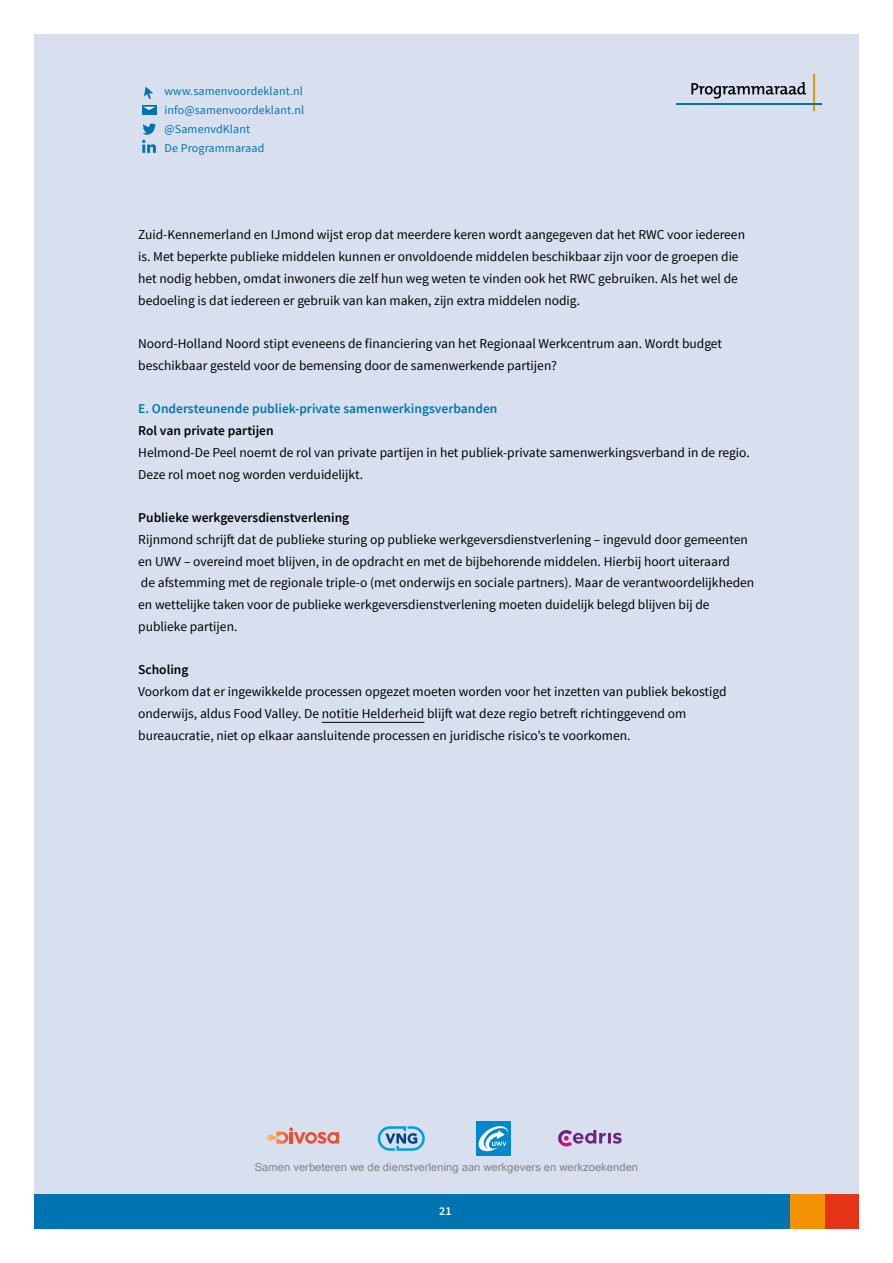
<style>
.page{position:relative;width:893px;height:1263px;background:#fff}
.page>*{position:absolute;margin:0;border:0;box-sizing:border-box;transform-origin:0 0}
.Bodytekst{font:13.5px/21.8px "Source Sans Pro";color:#000}
.Subtussenkop{font:600 13.5px "Source Sans Pro";color:#000}
.Subtussenkop-2{font:600 13.5px "Source Sans Pro";color:#0074b0}
.Bodytekst_Tabel{font:12px "Source Sans Pro";letter-spacing:.01em;color:#0074b0}
.t1{font:600 12px "Source Sans Pro";color:#fff}
.t2{font:11.25px "Microsoft Sans Serif";color:#868686}
</style>
<div class="page">
<div style="left:34px;top:34px;width:825px;height:1195px;background:#d8e0f0"></div>
<div style="left:34px;top:1195px;width:763px;height:34px;background:#0074b0"></div>
<div style="left:825px;top:1195px;width:34px;height:34px;background:#e43317"></div>
<div style="left:791px;top:1195px;width:34px;height:34px;background:#f39200"></div>
<hr style="left:322px;top:722px;width:102px;height:1px;background:#000">
<svg style="left:378px;top:1126px;width:47px;height:25px"></svg>
<svg style="left:558px;top:1130px;width:64px;height:16px"></svg>
<svg style="left:267px;top:1127px;width:72px;height:17px"></svg>
<div style="left:476px;top:1121px;width:35px;height:35px;background:#0087cc"></div>
<svg style="left:478px;top:1126px;width:30px;height:26px"></svg>
<hr style="left:813px;top:74px;width:2px;height:37px;background:#f39200">
<hr style="left:676px;top:103px;width:145px;height:2px;background:#0074b0">
<svg style="left:691px;top:82px;width:115px;height:17px"></svg>
<svg style="left:142px;top:123px;width:14px;height:30px"></svg>
<svg style="left:142px;top:105px;width:15px;height:10px"></svg>
<svg style="left:143px;top:107px;width:13px;height:3px"></svg>
<svg style="left:144px;top:87px;width:9px;height:12px"></svg>
<p class="Bodytekst_Tabel" style="left:165px;top:84px;width:140px">www.samenvoordeklant.nl</p>
<p class="Bodytekst_Tabel" style="left:165px;top:103px;width:141px">info@samenvoordeklant.nl</p>
<p class="Bodytekst_Tabel" style="left:165px;top:122px;width:87px">@SamenvdKlant</p>
<p class="Bodytekst_Tabel" style="left:165px;top:141px;width:101px">De Programmaraad</p>
<h2 class="Bodytekst" style="left:138px;top:224px;width:608px">Zuid-Kennemerland en IJmond wijst erop dat meerdere keren wordt aangegeven dat het RWC voor iedereen is. Met beperkte publieke middelen kunnen er onvoldoende middelen beschikbaar zijn voor de groepen die het nodig hebben, omdat inwoners die zelf hun weg weten te vinden ook het RWC gebruiken. Als het wel de bedoeling is dat iedereen er gebruik van kan maken, zijn extra middelen nodig.</h2>
<h2 class="Bodytekst" style="left:138px;top:333px;width:585px">Noord-Holland Noord stipt eveneens de financiering van het Regionaal Werkcentrum aan. Wordt budget beschikbaar gesteld voor de bemensing door de samenwerkende partijen?</h2>
<h3 class="Subtussenkop-2" style="left:138px;top:400px;width:361px">E. Ondersteunende publiek-private samenwerkingsverbanden</h3>
<h3 class="Subtussenkop" style="left:138px;top:422px;width:137px">Rol van private partijen</h3>
<h2 class="Bodytekst" style="left:138px;top:442px;width:613px">Helmond-De Peel noemt de rol van private partijen in het publiek-private samenwerkingsverband in de regio.<br>Deze rol moet nog worden verduidelijkt.</h2>
<h3 class="Subtussenkop" style="left:138px;top:509px;width:213px">Publieke werkgeversdienstverlening</h3>
<h2 class="Bodytekst" style="left:138px;top:529px;width:618px">Rijnmond schrijft dat de publieke sturing op publieke werkgeversdienstverlening – ingevuld door gemeenten en UWV – overeind moet blijven, in de opdracht en met de bijbehorende middelen. Hierbij hoort uiteraard<br>de afstemming met de regionale triple-o (met onderwijs en sociale partners). Maar de verantwoordelijkheden en wettelijke taken voor de publieke werkgeversdienstverlening moeten duidelijk belegd blijven bij de publieke partijen.</h2>
<h3 class="Subtussenkop" style="left:138px;top:661px;width:52px">Scholing</h3>
<h2 class="Bodytekst" style="left:138px;top:681px;width:590px">Voorkom dat er ingewikkelde processen opgezet moeten worden voor het inzetten van publiek bekostigd onderwijs, aldus Food Valley. De notitie Helderheid blijft wat deze regio betreft richtinggevend om bureaucratie, niet op elkaar aansluitende processen en juridische risico’s te voorkomen.</h2>
<p class="t2" style="left:255px;top:1161px;width:385px">Samen verbeteren we de dienstverlening aan werkgevers en werkzoekenden</p>
<p class="t1" style="left:439px;top:1203px;width:14px">21</p>
</div>
